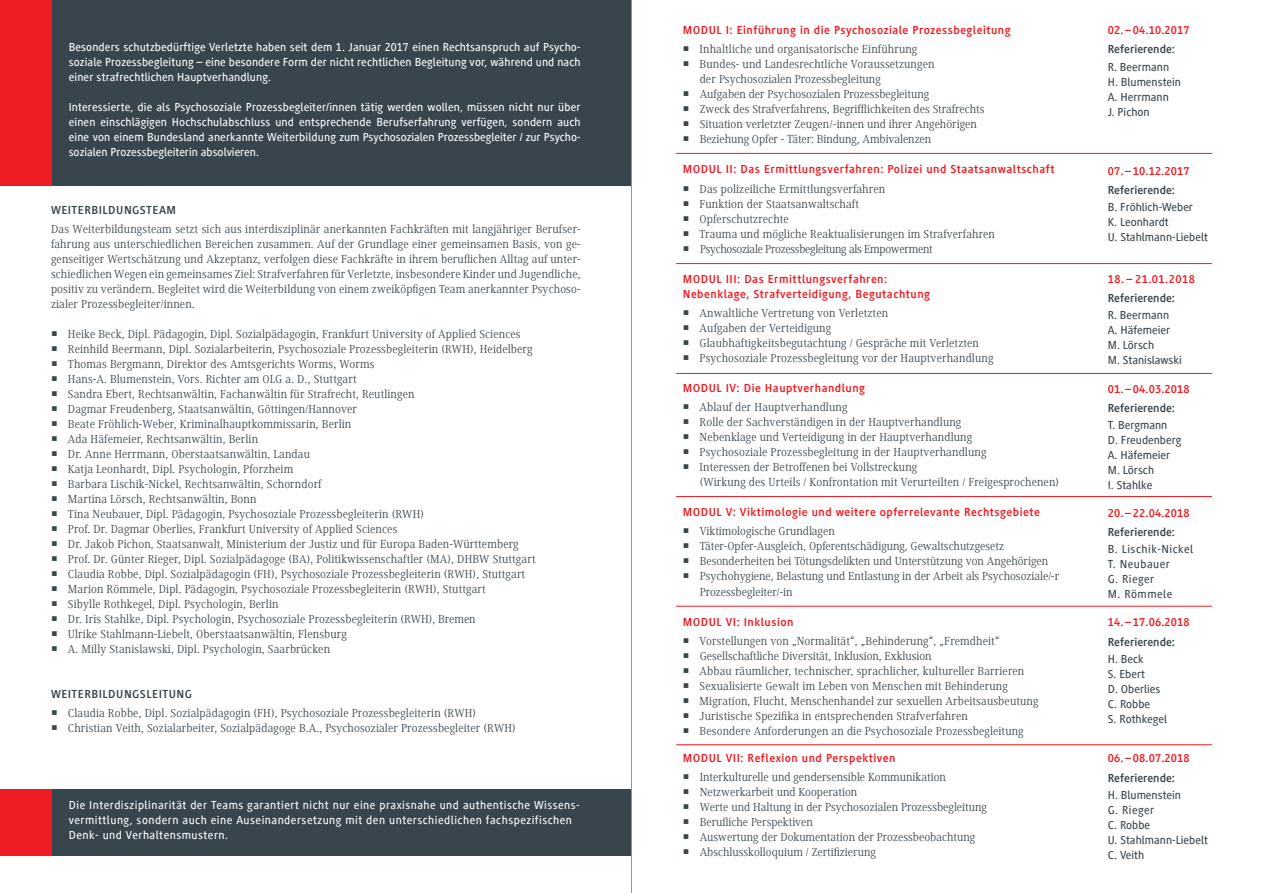
<style>
.page{position:relative;width:1263px;height:893px;background:#fff}
.page>*{position:absolute;margin:0;border:0;box-sizing:border-box;transform-origin:0 0}
.t1{font:12px/15px "Generis Serif Com";letter-spacing:.01em;color:#38454d}
.t2{font:500 12px/15px "Generis Simple Com";letter-spacing:.04em;color:#fff;text-align:justify}
.t3{font:700 12px/15px "Generis Simple Com";letter-spacing:.04em;color:#ee1d23}
.t4{font:500 12px/15px "Generis Simple Com";color:#38454d}
.t5{font:700 12px "Generis Simple Com";letter-spacing:.04em;color:#38454d}
.t6{font:700 12px "Generis Simple Com";letter-spacing:.01em;color:#ee1d23}
.t7{font:500 12px/15px "Generis Simple Com";letter-spacing:.04em;color:#38454d}
</style>
<div class="page">
<div style="left:51px;top:0;width:580px;height:186px;background:#38454d"></div>
<div style="left:0;top:0;width:51px;height:186px;background:#ee1d23"></div>
<hr style="left:676px;top:153px;width:536px;height:1px;background:#ee1d23">
<hr style="left:676px;top:263px;width:536px;height:1px;background:#ee1d23">
<hr style="left:676px;top:373px;width:536px;height:1px;background:#ee1d23">
<hr style="left:676px;top:496px;width:536px;height:1px;background:#ee1d23">
<hr style="left:676px;top:606px;width:536px;height:1px;background:#ee1d23">
<hr style="left:676px;top:744px;width:536px;height:1px;background:#ee1d23">
<div style="left:51px;top:789px;width:580px;height:66px;background:#38454d"></div>
<div style="left:0;top:789px;width:51px;height:66px;background:#ee1d23"></div>
<hr style="left:631px;top:0;width:1px;height:893px;background:#91979c">
<p class="t2" style="left:69px;top:40px;width:513px">Besonders schutzbedürftige Verletzte haben seit dem 1. Januar 2017 einen Rechtsanspruch auf Psycho&shy;soziale Prozessbegleitung – eine besondere Form der nicht rechtlichen Begleitung vor, während und nach einer strafrechtlichen Hauptverhandlung.</p>
<p class="t2" style="left:69px;top:100px;width:513px">Interessierte, die als Psychosoziale Prozessbegleiter/innen tätig werden wollen, müssen nicht nur über einen einschlägigen Hochschulabschluss und entsprechende Berufserfahrung verfügen, sondern auch eine von einem Bundesland anerkannte Weiterbildung zum Psychosozialen Prozessbegleiter / zur Psycho&shy;sozialen Prozessbegleiterin absolvieren.</p>
<p class="t5" style="left:51px;top:203px;width:127px">Weiterbildungsteam</p>
<p class="t1" style="left:51px;top:222px;width:531px;text-align:justify">Das Weiterbildungsteam setzt sich aus interdisziplinär anerkannten Fachkräften mit langjähriger Berufser&shy;fahrung aus unterschiedlichen Bereichen zusammen. Auf der Grundlage einer gemeinsamen Basis, von ge&shy;genseitiger Wertschätzung und Akzeptanz, verfolgen diese Fachkräfte in ihrem beruflichen Alltag auf unter&shy;schiedlichen Wegen ein gemeinsames Ziel: Strafverfahren für Verletzte, insbesondere Kinder und Jugendliche, positiv zu verändern. Begleitet wird die Weiterbildung von einem zweiköpfigen Team anerkannter Psychoso&shy;zialer Prozessbegleiter/innen.</p>
<p class="t1" style="left:68px;top:327px;width:469px">Heike Beck, Dipl. Pädagogin, Dipl. Sozialpädagogin, Frankfurt University of Applied Sciences Reinhild Beermann, Dipl. Sozialarbeiterin, Psychosoziale Prozessbegleiterin (RWH), Heidelberg Thomas Bergmann, Direktor des Amtsgerichts Worms, Worms<br>Hans-A. Blumenstein, Vors. Richter am OLG a. D., Stuttgart<br>Sandra Ebert, Rechtsanwältin, Fachanwältin für Strafrecht, Reutlingen<br>Dagmar Freudenberg, Staatsanwältin, Göttingen/Hannover<br>Beate Fröhlich-Weber, Kriminalhauptkommissarin, Berlin<br>Ada Häfemeier, Rechtsanwältin, Berlin<br>Dr. Anne Herrmann, Oberstaatsanwältin, Landau<br>Katja Leonhardt, Dipl. Psychologin, Pforzheim<br>Barbara Lischik-Nickel, Rechtsanwältin, Schorndorf<br>Martina Lörsch, Rechtsanwältin, Bonn<br>Tina Neubauer, Dipl. Pädagogin, Psychosoziale Prozessbegleiterin (RWH)<br>Prof. Dr. Dagmar Oberlies, Frankfurt University of Applied Sciences<br>Dr. Jakob Pichon, Staatsanwalt, Ministerium der Justiz und für Europa Baden-Württemberg Prof. Dr. Günter Rieger, Dipl. Sozialpädagoge (BA), Politikwissenschaftler (MA), DHBW Stuttgart Claudia Robbe, Dipl. Sozialpädagogin (FH), Psychosoziale Prozessbegleiterin (RWH), Stuttgart Marion Römmele, Dipl. Pädagogin, Psychosoziale Prozessbegleiterin (RWH), Stuttgart<br>Sibylle Rothkegel, Dipl. Psychologin, Berlin<br>Dr. Iris Stahlke, Dipl. Psychologin, Psychosoziale Prozessbegleiterin (RWH), Bremen<br>Ulrike Stahlmann-Liebelt, Oberstaatsanwältin, Flensburg<br>A. Milly Stanislawski, Dipl. Psychologin, Saarbrücken</p>
<p class="t5" style="left:51px;top:688px;width:142px">Weiterbildungsleitung</p>
<p class="t1" style="left:68px;top:706px;width:449px">Claudia Robbe, Dipl. Sozialpädagogin (FH), Psychosoziale Prozessbegleiterin (RWH)<br>Christian Veith, Sozialarbeiter, Sozialpädagoge B.A., Psychosozialer Prozessbegleiter (RWH)</p>
<p class="t2" style="left:69px;top:797px;width:513px;text-align:left">Die Interdisziplinarität der Teams garantiert nicht nur eine praxisnahe und authentische Wissens&shy;vermittlung, sondern auch eine Auseinandersetzung mit den unterschiedlichen fachspezifischen<br>Denk- und Verhaltensmustern.</p>
<p class="t3" style="left:683px;top:23px;width:329px">M odul I : Einführung in die Psychosoziale Prozessbegleitung</p>
<p class="t1" style="left:700px;top:42px;width:287px">Inhaltliche und organisatorische Einführung<br>Bundes- und Landesrechtliche Voraussetzungen<br>der Psychosozialen Prozessbegleitung<br>Aufgaben der Psychosozialen Prozessbegleitung<br>Zweck des Strafverfahrens, Begrifflichkeiten des Strafrechts Situation verletzter Zeugen/-innen und ihrer Angehörigen Beziehung Opfer - Täter: Bindung, Ambivalenzen</p>
<p class="t3" style="left:683px;top:162px;width:373px">Mo dul II : Das Ermittlungsverfahren: Polizei und Staatsanwaltschaft</p>
<p class="t1" style="left:700px;top:181px;width:297px">Das polizeiliche Ermittlungsverfahren<br>Funktion der Staatsanwaltschaft<br>Opferschutzrechte<br>Trauma und mögliche Reaktualisierungen im Strafverfahren Psychosoziale Prozessbegleitung als Empowerment</p>
<p class="t3" style="left:683px;top:271px;width:249px">Mo dul III : Das Ermittlungsverfahren:<br>N ebenklage, Strafverteidigung, Begutachtung</p>
<p class="t1" style="left:700px;top:306px;width:295px">Anwaltliche Vertretung von Verletzten<br>Aufgaben der Verteidigung<br>Glaubhaftigkeitsbegutachtung / Gespräche mit Verletzten Psychosoziale Prozessbegleitung vor der Hauptverhandlung</p>
<p class="t3" style="left:683px;top:381px;width:184px">Modul IV: Die Hauptverhandlung</p>
<p class="t1" style="left:700px;top:400px;width:361px">Ablauf der Hauptverhandlung<br>Rolle der Sachverständigen in der Hauptverhandlung<br>Nebenklage und Verteidigung in der Hauptverhandlung<br>Psychosoziale Prozessbegleitung in der Hauptverhandlung<br>Interessen der Betroffenen bei Vollstreckung<br>(Wirkung des Urteils / Konfrontation mit Verurteilten / Freigesprochenen)</p>
<p class="t3" style="left:683px;top:505px;width:359px">Mo dul V: Viktimologie und weitere opferrelevante Rechtsgebiete</p>
<p class="t1" style="left:700px;top:524px;width:361px">Viktimologische Grundlagen<br>Täter-Opfer-Ausgleich, Opferentschädigung, Gewaltschutzgesetz Besonderheiten bei Tötungsdelikten und Unterstützung von Angehörigen Psychohygiene, Belastung und Entlastung in der Arbeit als Psychosoziale/-r Prozessbegleiter/-in</p>
<p class="t3" style="left:683px;top:614px;width:112px">Modul VI: I nklusion</p>
<p class="t1" style="left:700px;top:633px;width:340px">Vorstellungen von „Normalität“, „Behinderung“, „Fremdheit“ Gesellschaftliche Diversität, Inklusion, Exklusion<br>Abbau räumlicher, technischer, sprachlicher, kultureller Barrieren Sexualisierte Gewalt im Leben von Menschen mit Behinderung Migration, Flucht, Menschenhandel zur sexuellen Arbeitsausbeutung Juristische Spezifika in entsprechenden Strafverfahren<br>Besondere Anforderungen an die Psychosoziale Prozessbegleitung</p>
<p class="t3" style="left:683px;top:750px;width:214px">Mo dul VII : Reflexion und Perspektiven</p>
<p class="t1" style="left:700px;top:770px;width:289px">Interkulturelle und gendersensible Kommunikation Netzwerkarbeit und Kooperation<br>Werte und Haltung in der Psychosozialen Prozessbegleitung Berufliche Perspektiven<br>Auswertung der Dokumentation der Prozessbeobachtung Abschlusskolloquium / Zertifizierung</p>
<p class="t6" style="left:1108px;top:24px;width:83px">02. – 04.10.2017</p>
<p class="t5" style="left:1108px;top:43px;width:69px">Referierende:</p>
<p class="t4" style="left:1108px;top:59px;width:75px">R. Beermann<br>H. Blumenstein<br>A. Herrmann<br>J. Pichon</p>
<p class="t6" style="left:1108px;top:164px;width:83px">07. – 10.12.2017</p>
<p class="t5" style="left:1108px;top:183px;width:69px">Referierende:</p>
<p class="t4" style="left:1108px;top:200px;width:102px">B. Fröhlich-Weber<br>K. Leonhardt<br>U. Stahlmann-Liebelt</p>
<p class="t3" style="left:1108px;top:271px;width:89px">18. – 21.01.2018</p>
<p class="t5" style="left:1108px;top:291px;width:69px">Referierende:</p>
<p class="t4" style="left:1108px;top:308px;width:75px">R. Beermann<br>A. Häfemeier<br>M. Lörsch<br>M. Stanislawski</p>
<p class="t6" style="left:1108px;top:382px;width:83px">01. – 04.03.2018</p>
<p class="t5" style="left:1108px;top:401px;width:69px">Referierende:</p>
<p class="t4" style="left:1108px;top:417px;width:75px">T. Bergmann<br>D. Freudenberg<br>A. Häfemeier<br>M. Lörsch<br>I. Stahlke</p>
<p class="t6" style="left:1108px;top:506px;width:83px">20. – 22.04.2018</p>
<p class="t5" style="left:1108px;top:525px;width:69px">Referierende:</p>
<p class="t7" style="left:1108px;top:542px;width:87px">B. Lischik-Nickel<br>T. Neubauer<br>G. Rieger<br>M. Römmele</p>
<p class="t6" style="left:1108px;top:616px;width:83px">14. – 17.06.2018</p>
<p class="t5" style="left:1108px;top:635px;width:69px">Referierende:</p>
<p class="t4" style="left:1108px;top:651px;width:61px">H. Beck<br>S. Ebert<br>D. Oberlies<br>C. Robbe<br>S. Rothkegel</p>
<p class="t6" style="left:1108px;top:752px;width:83px">06. – 08.07.2018</p>
<p class="t5" style="left:1108px;top:771px;width:69px">Referierende:</p>
<p class="t4" style="left:1108px;top:787px;width:102px">H. Blumenstein<br>G. Rieger<br>C. Robbe<br>U. Stahlmann-Liebelt<br>C. Veith</p>
</div>
